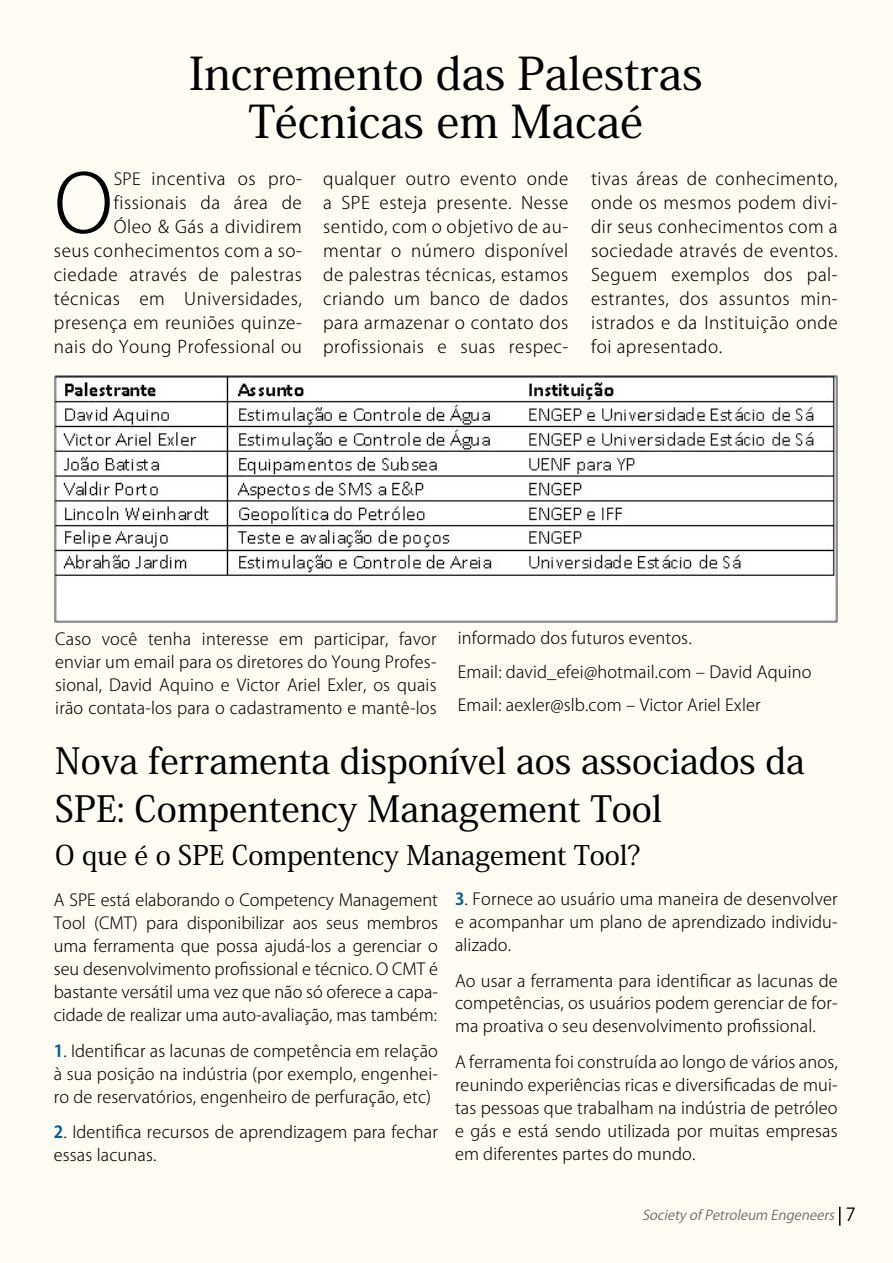
<style>
.page{position:relative;width:893px;height:1263px;background:#fff}
.page>*{position:absolute;margin:0;border:0;box-sizing:border-box;transform-origin:0 0}
.t1{font:300 79.8px "Koz Go Pro";color:#000}
.t2{font:500 45px/48px "Koz Min Pro";color:#000;text-align:center}
.t3{font:500 36px/48px "Koz Min Pro";color:#000}
.t4{font:500 27px "Koz Min Pro";color:#000}
.t5{font:300 17.25px/24px "Koz Go Pro";letter-spacing:.03em;color:#000;text-align:justify}
.t6{font:300 16.5px/23px "Koz Go Pro";letter-spacing:.01em;color:#000;text-align:justify}
.t7{font:italic 13.5px "Koz Go Pro";color:#000}
.s1{font-size:16.5px}
.s2{font-weight:700;color:#006298}
.s3{font-family:"Koz Go Pr 6 N";font-style:normal;font-size:18px}
</style>
<div class="page">
<div style="left:1px;top:0;width:892px;height:1263px;background:#fffcf4"></div>
<img style="left:54px;top:375px;width:784px;height:247px">
<svg style="left:839px;top:1207px;width:1px;height:18px"></svg>
<h2 class="t2" style="left:189px;top:48px;width:515px">Incremento das Palestras<br>Técnicas em Macaé</h2>
<h1 class="t1" style="left:54px;top:151px;width:61px">O</h1>
<p class="t5" style="left:54px;top:167px;width:249px;text-align:right"><span class="s1">SPE</span> incentiva os pro&shy;fissionais da área de<br>Óleo &amp; Gás a dividirem<br>seus conhecimentos com a so&shy;ciedade através de palestras técnicas em Universidades, presença em reuniões quinze&shy;nais do Young Professional ou</p>
<p class="t5" style="left:323px;top:166px;width:247px">qualquer outro evento onde a SPE esteja presente. Nesse sentido, com o objetivo de au&shy;mentar o número disponível de palestras técnicas, estamos criando um banco de dados para armazenar o contato dos profissionais e suas respec-</p>
<p class="t5" style="left:591px;top:167px;width:248px">tivas áreas de conhecimento, onde os mesmos podem divi&shy;dir seus conhecimentos com a sociedade através de eventos.<br>Seguem exemplos dos pal&shy;estrantes, dos assuntos min&shy;istrados e da Instituição onde foi apresentado.</p>
<p class="t6" style="left:55px;top:628px;width:383px">Caso você tenha interesse em participar, favor enviar um email para os diretores do Young Profes&shy;sional, David Aquino e Victor Ariel Exler, os quais irão contata-los para o cadastramento e mantê-los</p>
<p class="t6" style="left:458px;top:621px;width:355px;line-height:33.8px;text-align:left">informado dos futuros eventos.<br>Email: david_efei@hotmail.com – David Aquino<br>Email: aexler@slb.com – Victor Ariel Exler</p>
<h3 class="t3" style="left:55px;top:736px;width:751px">Nova ferramenta disponível aos associados da<br>SPE: Compentency Management Tool</h3>
<h3 class="t4" style="left:55px;top:835px;width:587px">O que é o SPE Compentency Management Tool?</h3>
<p class="t6" style="left:54px;top:889px;width:386px">A SPE está elaborando o Competency Management Tool (CMT) para disponibilizar aos seus membros uma ferramenta que possa ajudá-los a gerenciar o seu desenvolvimento profissional e técnico. O CMT é bastante versátil uma vez que não só oferece a capa&shy;cidade de realizar uma auto-avaliação, mas também:</p>
<p class="t6" style="left:54px;top:1039px;width:386px"><span class="s2">1</span>. Identificar as lacunas de competência em relação à sua posição na indústria (por exemplo, engenhei&shy;ro de reservatórios, engenheiro de perfuração, etc)</p>
<p class="t6" style="left:54px;top:1121px;width:386px"><span class="s2">2</span>. Identifica recursos de aprendizagem para fechar essas lacunas.</p>
<p class="t6" style="left:455px;top:887px;width:384px"><span class="s2">3</span>. Fornece ao usuário uma maneira de desenvolver e acompanhar um plano de aprendizado individu&shy;alizado.</p>
<p class="t6" style="left:455px;top:969px;width:384px">Ao usar a ferramenta para identificar as lacunas de competências, os usuários podem gerenciar de for&shy;ma proativa o seu desenvolvimento profissional.</p>
<p class="t6" style="left:455px;top:1051px;width:384px">A ferramenta foi construída ao longo de vários anos, reunindo experiências ricas e diversificadas de mui&shy;tas pessoas que trabalham na indústria de petróleo e gás e está sendo utilizada por muitas empresas em diferentes partes do mundo.</p>
<p class="t7" style="left:642px;top:1206px;width:215px">Society of Petroleum Engeneers <span class="s3">7</span></p>
</div>
